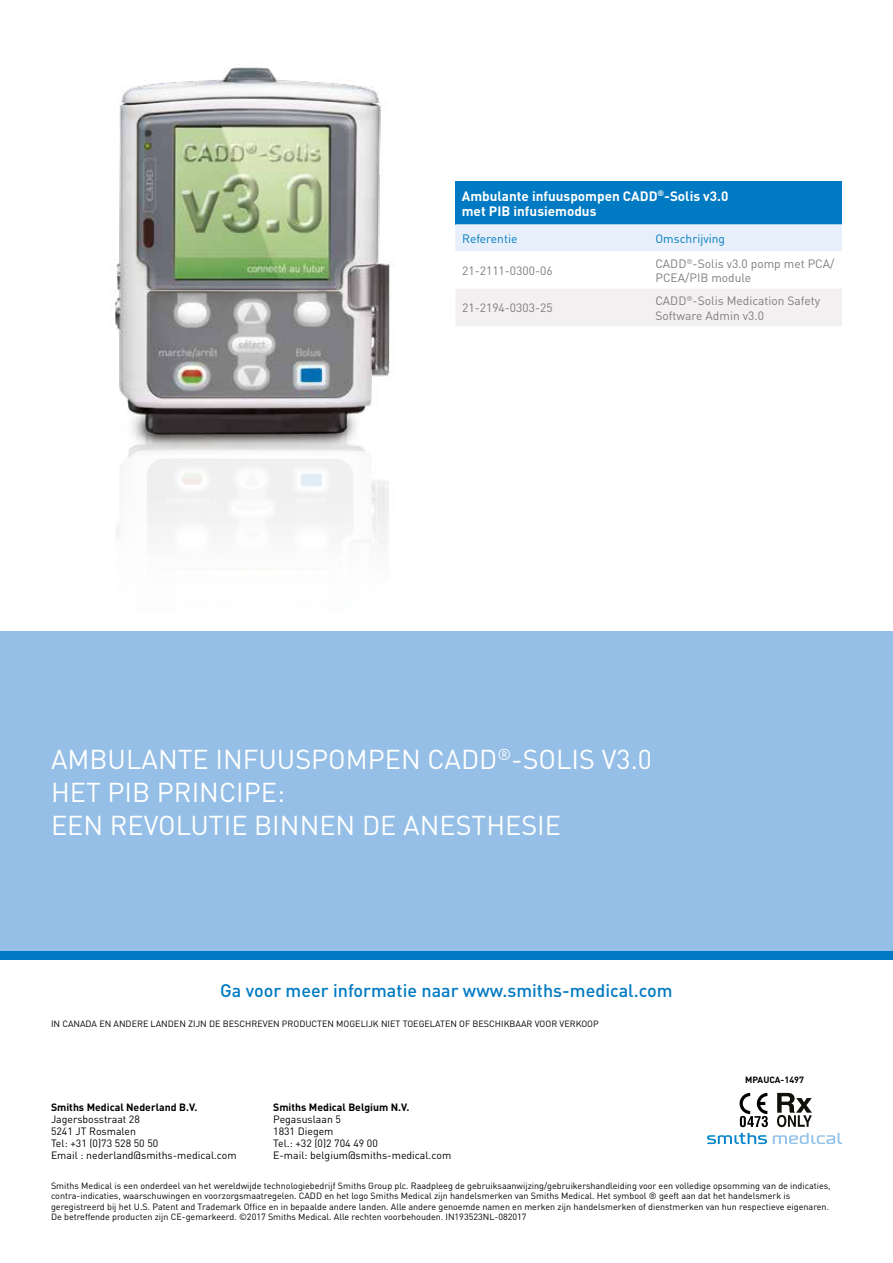
<style>
.page{position:relative;width:893px;height:1263px;background:#fff}
.page>*{position:absolute;margin:0;border:0;box-sizing:border-box;transform-origin:0 0}
.t1{font:27px/33px "DIN";color:#fff}
.t2{font:500 18px "DIN";color:#007ac2}
.t3{font:700 13.5px/15px "DIN";color:#fff}
.t4{font:12px/14.4px "DIN";color:#7f7c7d}
.t5{font:12px "DIN";color:#007ac2}
.t6{font:10.5px/12px "DIN";color:#000}
.t7{font:700 10.5px "DIN";color:#000}
.t8{font:9px/10.5px "DIN";color:#000}
.t9{font:700 9px "DIN";color:#000}
</style>
<div class="page">
<img style="left:112px;top:67px;width:280px;height:477px">
<div style="left:455px;top:181px;width:387px;height:43px;background:#007ac2"></div>
<div style="left:455px;top:224px;width:387px;height:27px;background:#e7effa"></div>
<div style="left:456px;top:289px;width:386px;height:37px;background:#f2f0f1"></div>
<div style="left:0;top:631px;width:893px;height:324px;background:#95bfe6"></div>
<div style="left:0;top:951px;width:893px;height:9px;background:#007ac2"></div>
<svg style="left:777px;top:1093px;width:35px;height:34px"></svg>
<svg style="left:707px;top:1133px;width:60px;height:11px"></svg>
<svg style="left:773px;top:1133px;width:69px;height:11px"></svg>
<svg style="left:739px;top:1093px;width:29px;height:34px"></svg>
<h3 class="t3" style="left:462px;top:188px;width:268px">Ambulante infuuspompen CADD<sup>®</sup>-Solis v3.0 met PIB infusiemodus</h3>
<h3 class="t5" style="left:462px;top:231px;width:57px">Referentie</h3>
<h3 class="t5" style="left:655px;top:231px;width:71px">Omschrijving</h3>
<h3 class="t4" style="left:462px;top:263px;width:92px">21-2111-0300-06</h3>
<h3 class="t4" style="left:655px;top:256px;width:180px">CADD<sup>®</sup>-Solis v3.0 pomp met PCA/<br>PCEA/PIB module</h3>
<h3 class="t4" style="left:462px;top:301px;width:92px">21-2194-0303-25</h3>
<h3 class="t4" style="left:655px;top:293px;width:166px">CADD<sup>®</sup>-Solis Medication Safety<br>Software Admin v3.0</h3>
<h1 class="t1" style="left:51px;top:742px;width:603px">AMBULANTE INFUUSPOMPEN CADD<sup>®</sup>-SOLIS V3.0<br>HET PIB PRINCIPE:<br>EEN REVOLUTIE BINNEN DE ANESTHESIE</h1>
<h2 class="t2" style="left:220px;top:979px;width:454px">Ga voor meer informatie naar www.smiths-medical.com</h2>
<p class="t8" style="left:51px;top:1019px;width:549px">IN CANADA EN ANDERE LANDEN ZIJN DE BESCHREVEN PRODUCTEN MOGELIJK NIET TOEGELATEN OF BESCHIKBAAR VOOR VERKOOP</p>
<p class="t7" style="left:51px;top:1101px;width:148px">Smiths Medical Nederland B.V.</p>
<p class="t6" style="left:51px;top:1113px;width:187px">Jagersbosstraat 28<br>5241 JT Rosmalen<br>Tel: +31 (0)73 528 50 50<br>Email : nederland@smiths-medical.com</p>
<p class="t7" style="left:273px;top:1101px;width:138px">Smiths Medical Belgium N.V.</p>
<p class="t6" style="left:273px;top:1113px;width:180px">Pegasuslaan 5<br>1831 Diegem<br>Tel.: +32 (0)2 704 49 00<br>E-mail: belgium@smiths-medical.com</p>
<p class="t9" style="left:745px;top:1074px;width:60px">MPAUCA-1497</p>
<p class="t8" style="left:51px;top:1180px;width:781px">Smiths Medical is een onderdeel van het wereldwijde technologiebedrijf Smiths Group plc. Raadpleeg de gebruiksaanwijzing/gebruikershandleiding voor een volledige opsomming van de indicaties, contra-indicaties, waarschuwingen en voorzorgsmaatregelen. CADD en het logo Smiths Medical zijn handelsmerken van Smiths Medical. Het symbool ® geeft aan dat het handelsmerk is geregistreerd bij het U.S. Patent and Trademark Office en in bepaalde andere landen. Alle andere genoemde namen en merken zijn handelsmerken of dienstmerken van hun respectieve eigenaren.<br>De betreffende producten zijn CE-gemarkeerd. ©2017 Smiths Medical. Alle rechten voorbehouden. IN193523NL-082017</p>
</div>
